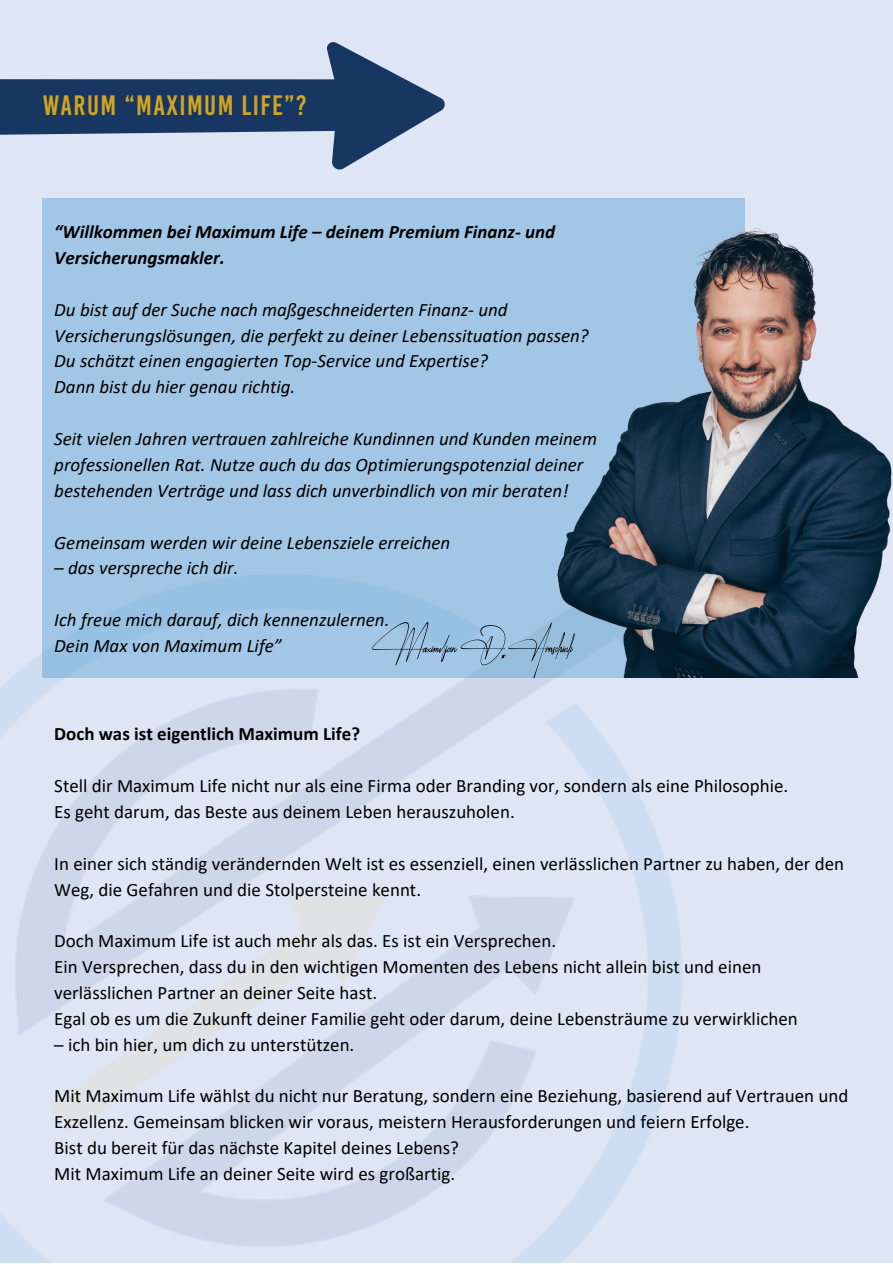
<style>
.page{position:relative;width:893px;height:1264px;background:#fff}
.page>*{position:absolute;margin:0;border:0;box-sizing:border-box;transform-origin:0 0}
.t1{font:28.05px "Bebas Kai";letter-spacing:.05em;color:#febf13}
.t2{font:18.9px/25.8px "Calibri";color:#000}
.t3{font:italic 18.9px/25.8px "Calibri";color:#000}
.t4{font:italic 700 18.9px/25.8px "Calibri";color:#000}
.t5{font:700 18.9px "Calibri";color:#000}
</style>
<div class="page">
<div style="left:0;top:0;width:892px;height:1262px;background:linear-gradient(to right,#d9e0f0,#dde5f5)"></div>
<svg style="left:0;top:42px;width:445px;height:128px;background:#8495b2"></svg>
<div style="left:43px;top:198px;width:702px;height:479px;background:#a2c6e5"></div>
<img style="left:551px;top:228px;width:341px;height:450px">
<svg style="left:372px;top:622px;width:202px;height:56px"></svg>
<h1 class="t1" style="left:43px;top:89px;width:265px">WARUM “MAXIMUM LIFE”?</h1>
<p class="t4" style="left:54px;top:220px;width:502px">“Willkommen bei Maximum Life – deinem Premium Finanz- und<br>Versicherungsmakler.</p>
<p class="t3" style="left:54px;top:298px;width:536px">Du bist auf der Suche nach maßgeschneiderten Finanz- und<br>Versicherungslösungen, die perfekt zu deiner Lebenssituation passen?</p>
<p class="t3" style="left:54px;top:350px;width:435px">Du schätzt einen engagierten Top-Service und Expertise?</p>
<p class="t3" style="left:54px;top:376px;width:242px">Dann bist du hier genau richtig.</p>
<p class="t3" style="left:54px;top:427px;width:544px">Seit vielen Jahren vertrauen zahlreiche Kundinnen und Kunden meinem professionellen Rat. Nutze auch du das Optimierungspotenzial deiner bestehenden Verträge und lass dich unverbindlich von mir beraten!</p>
<p class="t3" style="left:54px;top:531px;width:397px">Gemeinsam werden wir deine Lebensziele erreichen</p>
<p class="t3" style="left:54px;top:557px;width:186px">– das verspreche ich dir.</p>
<p class="t3" style="left:54px;top:608px;width:336px">Ich freue mich darauf, dich kennenzulernen.</p>
<p class="t3" style="left:54px;top:634px;width:229px">Dein Max von Maximum Life”</p>
<p class="t5" style="left:54px;top:726px;width:307px">Doch was ist eigentlich Maximum Life?</p>
<p class="t2" style="left:54px;top:774px;width:735px">Stell dir Maximum Life nicht nur als eine Firma oder Branding vor, sondern als eine Philosophie.</p>
<p class="t2" style="left:54px;top:800px;width:462px">Es geht darum, das Beste aus deinem Leben herauszuholen.</p>
<p class="t2" style="left:54px;top:852px;width:791px">In einer sich ständig verändernden Welt ist es essenziell, einen verlässlichen Partner zu haben, der den<br>Weg, die Gefahren und die Stolpersteine kennt.</p>
<p class="t2" style="left:54px;top:929px;width:503px">Doch Maximum Life ist auch mehr als das. Es ist ein Versprechen.</p>
<p class="t2" style="left:54px;top:955px;width:708px">Ein Versprechen, dass du in den wichtigen Momenten des Lebens nicht allein bist und einen verlässlichen Partner an deiner Seite hast.</p>
<p class="t2" style="left:54px;top:1007px;width:744px">Egal ob es um die Zukunft deiner Familie geht oder darum, deine Lebensträume zu verwirklichen</p>
<p class="t2" style="left:54px;top:1033px;width:301px">– ich bin hier, um dich zu unterstützen.</p>
<p class="t2" style="left:54px;top:1084px;width:795px">Mit Maximum Life wählst du nicht nur Beratung, sondern eine Beziehung, basierend auf Vertrauen und<br>Exzellenz. Gemeinsam blicken wir voraus, meistern Herausforderungen und feiern Erfolge.</p>
<p class="t2" style="left:54px;top:1136px;width:406px">Bist du bereit für das nächste Kapitel deines Lebens?</p>
<p class="t2" style="left:54px;top:1162px;width:402px">Mit Maximum Life an deiner Seite wird es großartig.</p>
</div>
